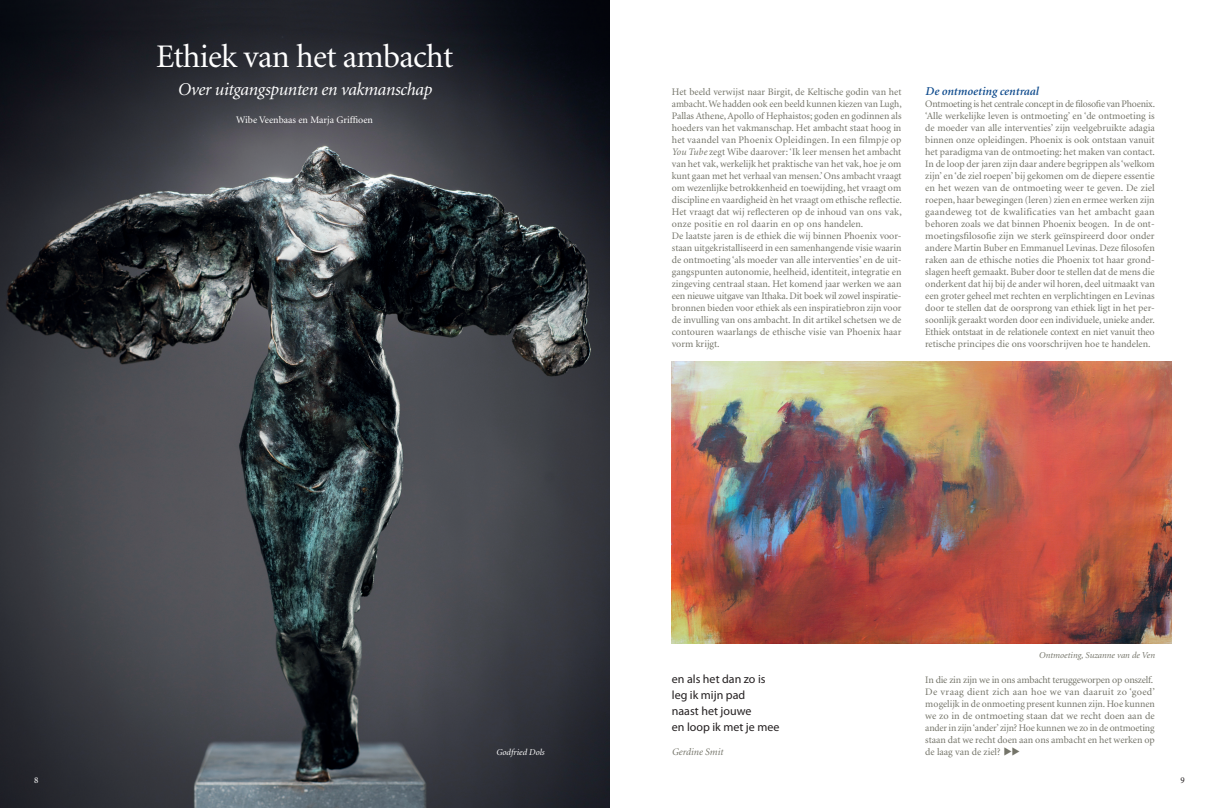
<style>
.page{position:relative;width:1219px;height:808px;background:#fff}
.page>*{position:absolute;margin:0;border:0;box-sizing:border-box;transform-origin:0 0}
.t1{font:33px "Minion";letter-spacing:-.02em;color:#fff}
.t2{font:italic 18px "Minion";letter-spacing:-.02em;color:#fff}
.t3{font:12px/16px "Myriad Pro";color:#231f20}
.t4{font:italic 600 12px "Minion";color:#0f4b8d}
.t5{font:10px/12px "Minion";color:#747469}
.t6{font:10px "Minion";color:#fff}
.t7{font:italic 10px "Minion";color:#747469}
.t8{font:italic 9px "Minion";color:#747469}
.t9{font:italic 9px "Minion";color:#fff}
.t10{font:9px "Minion Pro";color:#231f20}
.t11{font:9px "Minion Pro";color:#fff}
.s1{font-style:italic}
</style>
<div class="page">
<img style="left:0;top:0;width:609px;height:808px">
<img style="left:672px;top:361px;width:500px;height:282px">
<h1 class="t1" style="left:156px;top:41px;width:299px">Ethiek van het ambacht</h1>
<h2 class="t2" style="left:178px;top:81px;width:256px">Over uitgangspunten en vakmanschap</h2>
<p class="t6" style="left:236px;top:115px;width:138px">Wibe Veenbaas en Marja Griffioen</p>
<p class="t11" style="left:34px;top:774px;width:6px">8</p>
<p class="t9" style="left:496px;top:748px;width:50px">Godfried Dols</p>
<p class="t5" style="left:672px;top:86px;width:232px">Het beeld verwijst naar Birgit, de Keltische godin van het ambacht. We hadden ook een beeld kunnen kiezen van Lugh, Pallas Athene, Apollo of Hephaistos; goden en godinnen als hoeders van het vakmanschap. Het ambacht staat hoog in het vaandel van Phoenix Opleidingen. In een filmpje op <span class="s1">You Tube</span> zegt Wibe daarover: ‘Ik leer mensen het ambacht van het vak, werkelijk het praktische van het vak, hoe je om kunt gaan met het verhaal van mensen.’ Ons ambacht vraagt om wezenlijke betrokkenheid en toewijding, het vraagt om discipline en vaardigheid èn het vraagt om ethische reflectie.<br>Het vraagt dat wij reflecteren op de inhoud van ons vak, onze positie en rol daarin en op ons handelen.<br>De laatste jaren is de ethiek die wij binnen Phoenix voor&shy;staan uitgekristalliseerd in een samenhangende visie waarin de ontmoeting ‘als moeder van alle interventies’ en de uit&shy;gangspunten autonomie, heelheid, identiteit, integratie en zingeving centraal staan. Het komend jaar werken we aan een nieuwe uitgave van Ithaka. Dit boek wil zowel inspiratie&shy;bronnen bieden voor ethiek als een inspiratiebron zijn voor de invulling van ons ambacht. In dit artikel schetsen we de contouren waarlangs de ethische visie van Phoenix haar vorm krijgt.</p>
<p class="t4" style="left:925px;top:85px;width:115px">De ontmoeting centraal</p>
<p class="t5" style="left:925px;top:98px;width:231px;text-align:justify">Ontmoeting is het centrale concept in de filosofie van Phoenix. ‘Alle werkelijke leven is ontmoeting’ en ‘de ontmoeting is de moeder van alle interventies’ zijn veelgebruikte adagia binnen onze opleidingen. Phoenix is ook ontstaan vanuit het paradigma van de ontmoeting: het maken van contact.<br>In de loop der jaren zijn daar andere begrippen als ‘welkom zijn’ en ‘de ziel roepen’ bij gekomen om de diepere essentie en het wezen van de ontmoeting weer te geven. De ziel roepen, haar bewegingen (leren) zien en ermee werken zijn gaandeweg tot de kwalificaties van het ambacht gaan behoren zoals we dat binnen Phoenix beogen. In de ont&shy;moetingsfilosofie zijn we sterk geïnspireerd door onder andere Martin Buber en Emmanuel Levinas. Deze filosofen raken aan de ethische noties die Phoenix tot haar grond&shy;slagen heeft gemaakt. Buber door te stellen dat de mens die onderkent dat hij bij de ander wil horen, deel uitmaakt van een groter geheel met rechten en verplichtingen en Levinas door te stellen dat de oorsprong van ethiek ligt in het per&shy;soonlijk geraakt worden door een individuele, unieke ander.<br>Ethiek ontstaat in de relationele context en niet vanuit theo retische principes die ons voorschrijven hoe te handelen.</p>
<p class="t3" style="left:672px;top:671px;width:109px">en als het dan zo is leg ik mijn pad<br>naast het jouwe<br>en loop ik met je mee</p>
<p class="t7" style="left:672px;top:747px;width:53px">Gerdine Smit</p>
<p class="t8" style="left:1039px;top:650px;width:117px">Ontmoeting, Suzanne van de Ven</p>
<p class="t5" style="left:925px;top:674px;width:231px">In die zin zijn we in ons ambacht teruggeworpen op onszelf.<br>De vraag dient zich aan hoe we van daaruit zo ‘goed’ mogelijk in de onmoeting present kunnen zijn. Hoe kunnen we zo in de ontmoeting staan dat we recht doen aan de ander in zijn ‘ander’ zijn? Hoe kunnen we zo in de ontmoeting staan dat we recht doen aan ons ambacht en het werken op de laag van de ziel?</p>
<p class="t10" style="left:1181px;top:774px;width:6px">9</p>
</div>
